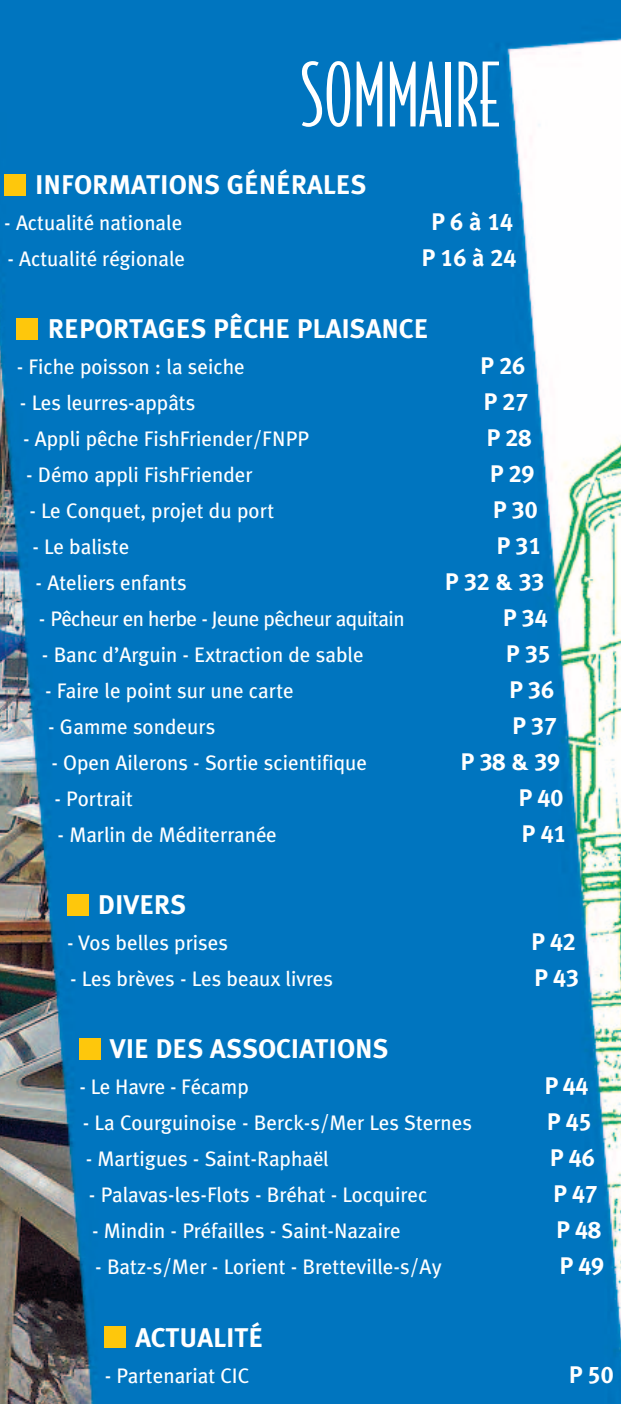
<style>
.page{position:relative;width:621px;height:1404px;background:#fff}
.page>*{position:absolute;margin:0;border:0;box-sizing:border-box;transform-origin:0 0}
.t1{font:84px "Bodega Sans";color:#fff}
.t2{font:27px "Meta Plus Bold Caps";color:#fff}
.t3{font:24px "Meta Plus Bold Caps";color:#fff}
.t4{font:21px "Meta Plus";color:#fff}
.t5{font:21px "Meta Plus";letter-spacing:-.025em;color:#fff}
.s1{font-family:"Meta Plus";font-weight:700}
</style>
<div class="page">
<img style="left:0;top:0;width:621px;height:1403px">
<div style="left:4px;top:174px;width:21px;height:21px;background:#fec70c"></div>
<div style="left:17px;top:318px;width:21px;height:21px;background:#fec70c"></div>
<div style="left:67px;top:894px;width:21px;height:21px;background:#fec70c"></div>
<div style="left:79px;top:1038px;width:22px;height:21px;background:#fec70c"></div>
<div style="left:105px;top:1326px;width:21px;height:21px;background:#fec70c"></div>
<h1 class="t1" style="left:300px;top:48px;width:201px">SOMMAIRE</h1>
<p class="t2" style="left:35px;top:169px;width:333px">INFORMATIONS GÉNÉRALES</p>
<p class="t4" style="left:4px;top:210px;width:180px">- Actualité nationale</p>
<p class="t3" style="left:431px;top:207px;width:83px">P6<span class="s1">à</span>14</p>
<p class="t4" style="left:7px;top:246px;width:179px">- Actualité régionale</p>
<p class="t3" style="left:421px;top:243px;width:96px">P16<span class="s1">à</span>24</p>
<p class="t2" style="left:48px;top:313px;width:382px">REPORTAGES PÊCHE PLAISANCE</p>
<p class="t4" style="left:17px;top:354px;width:229px">- Fiche poisson : la seiche</p>
<p class="t3" style="left:480px;top:351px;width:46px">P26</p>
<p class="t4" style="left:20px;top:390px;width:177px">- Les leurres-appâts</p>
<p class="t3" style="left:483px;top:387px;width:46px">P27</p>
<p class="t4" style="left:23px;top:426px;width:287px">- Appli pêche FishFriender/FNPP</p>
<p class="t3" style="left:486px;top:423px;width:46px">P28</p>
<p class="t4" style="left:26px;top:462px;width:228px">- Démo appli FishFriender</p>
<p class="t3" style="left:490px;top:459px;width:46px">P29</p>
<p class="t4" style="left:29px;top:498px;width:246px">- Le Conquet, projet du port</p>
<p class="t3" style="left:493px;top:495px;width:46px">P30</p>
<p class="t4" style="left:33px;top:534px;width:98px">- Le baliste</p>
<p class="t3" style="left:496px;top:531px;width:46px">P31</p>
<p class="t4" style="left:36px;top:570px;width:152px">- Ateliers enfants</p>
<p class="t3" style="left:445px;top:567px;width:101px">P32&amp;33</p>
<p class="t5" style="left:39px;top:606px;width:367px">- Pêcheur en herbe - Jeune pêcheur aquitain</p>
<p class="t3" style="left:503px;top:603px;width:46px">P34</p>
<p class="t4" style="left:42px;top:642px;width:323px">- Banc d’Arguin - Extraction de sable</p>
<p class="t3" style="left:506px;top:639px;width:46px">P35</p>
<p class="t4" style="left:45px;top:678px;width:250px">- Faire le point sur une carte</p>
<p class="t3" style="left:509px;top:675px;width:46px">P36</p>
<p class="t4" style="left:48px;top:714px;width:169px">- Gamme sondeurs</p>
<p class="t3" style="left:512px;top:711px;width:46px">P37</p>
<p class="t4" style="left:51px;top:750px;width:317px">- Open Ailerons - Sortie scientifique</p>
<p class="t3" style="left:461px;top:747px;width:101px">P38&amp;39</p>
<p class="t4" style="left:54px;top:786px;width:80px">- Portrait</p>
<p class="t3" style="left:518px;top:783px;width:46px">P40</p>
<p class="t4" style="left:58px;top:822px;width:221px">- Marlin de Méditerranée</p>
<p class="t3" style="left:521px;top:819px;width:46px">P41</p>
<p class="t2" style="left:98px;top:889px;width:90px">DIVERS</p>
<p class="t4" style="left:67px;top:930px;width:162px">- Vos belles prises</p>
<p class="t3" style="left:531px;top:927px;width:46px">P42</p>
<p class="t4" style="left:70px;top:966px;width:264px">- Les brèves - Les beaux livres</p>
<p class="t3" style="left:534px;top:963px;width:46px">P43</p>
<p class="t2" style="left:110px;top:1033px;width:280px">VIE DES ASSOCIATIONS</p>
<p class="t4" style="left:80px;top:1074px;width:171px">- Le Havre - Fécamp</p>
<p class="t3" style="left:544px;top:1071px;width:45px">P44</p>
<p class="t4" style="left:83px;top:1110px;width:391px">- La Courguinoise - Berck-s/Mer Les Sternes</p>
<p class="t3" style="left:547px;top:1107px;width:46px">P45</p>
<p class="t4" style="left:86px;top:1146px;width:244px">- Martigues - Saint-Raphaël</p>
<p class="t3" style="left:550px;top:1143px;width:46px">P46</p>
<p class="t4" style="left:89px;top:1182px;width:340px">- Palavas-les-Flots - Bréhat - Locquirec</p>
<p class="t3" style="left:553px;top:1179px;width:46px">P47</p>
<p class="t4" style="left:92px;top:1218px;width:310px">- Mindin - Préfailles - Saint-Nazaire</p>
<p class="t3" style="left:556px;top:1215px;width:46px">P48</p>
<p class="t4" style="left:95px;top:1254px;width:348px">- Batz-s/Mer - Lorient - Bretteville-s/Ay</p>
<p class="t3" style="left:559px;top:1251px;width:46px">P49</p>
<p class="t2" style="left:135px;top:1321px;width:129px">ACTUALITÉ</p>
<p class="t4" style="left:105px;top:1362px;width:146px">- Partenariat CIC</p>
<p class="t3" style="left:569px;top:1359px;width:46px">P50</p>
</div>
